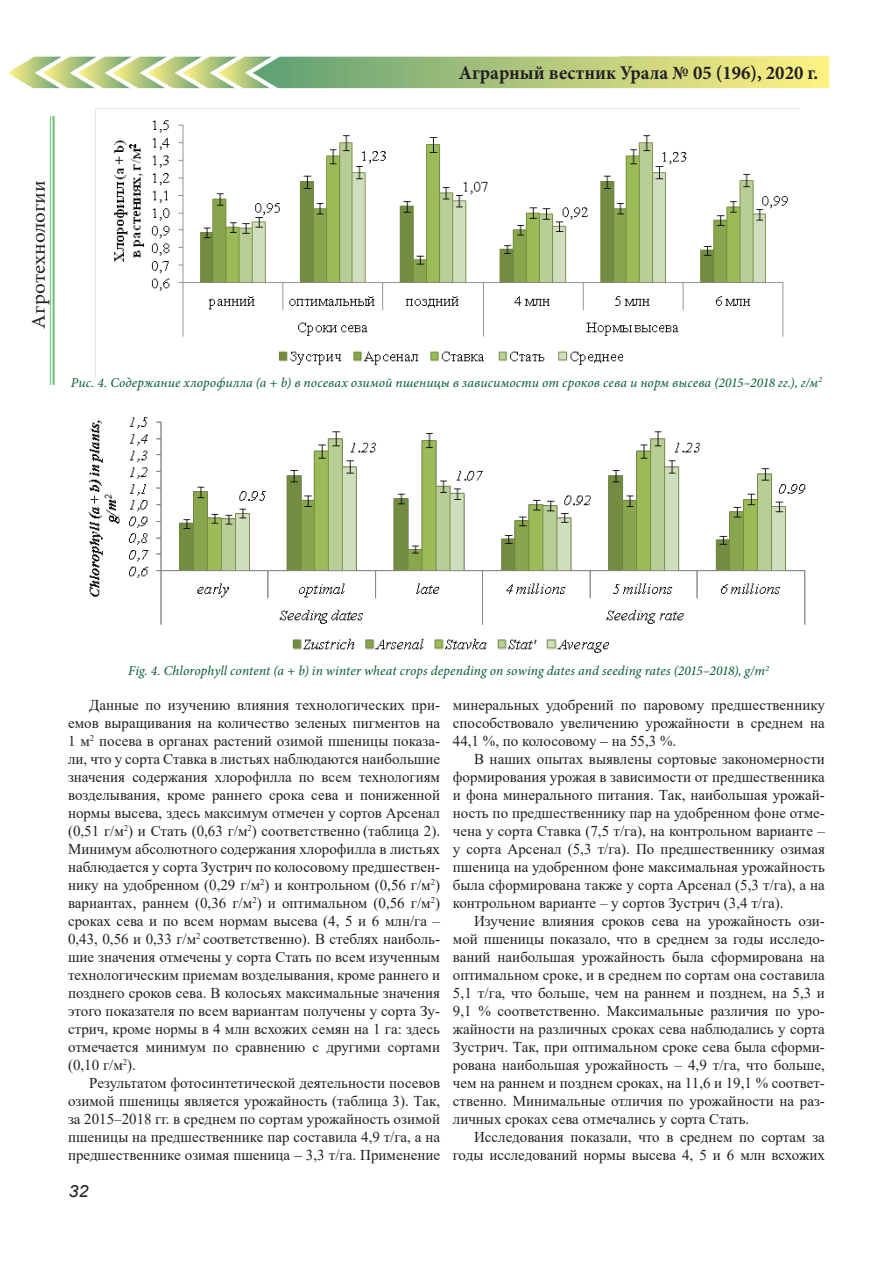
<style>
.page{position:relative;width:893px;height:1263px;background:#fff}
.page>*{position:absolute;margin:0;border:0;box-sizing:border-box;transform-origin:0 0}
.t1{font:700 19.5px "Minion Pro";color:#231f20;scale:.96 1}
.t2{font:19.5px "Minion Pro";letter-spacing:.005em;color:#231f20;scale:1.08 1}
.t3{font:italic 16.8px "Arial";color:#231f20;scale:1.08 1}
.t4{font:15px/18px "Times New Roman";color:#231f20;text-align:justify}
.рисунок{font:italic 13.5px "Minion Pro";letter-spacing:.01em;color:#025b30}
</style>
<div class="page">
<img style="left:9px;top:56px;width:820px;height:32px">
<hr style="left:52px;top:116px;width:3px;height:269px;background:#40ae49">
<hr style="left:50px;top:116px;width:1px;height:269px;background:#40ae49">
<img style="left:95px;top:109px;width:693px;height:268px">
<img style="left:88px;top:417px;width:718px;height:236px">
<h1 class="t1" style="left:459px;top:59px;width:376px">Аграрный вестник Урала № 05 (196), 2020 г.</h1>
<h1 class="t2" style="left:26px;top:329px;width:139px;rotate:-90deg">Агротехнологии</h1>
<p class="рисунок" style="left:71px;top:373px;width:753px">Рис. 4. Содержание хлорофилла (a + b) в посевах озимой пшеницы в зависимости от сроков сева и норм высева (2015–2018 гг.), г/м<sup>2</sup></p>
<p class="рисунок" style="left:128px;top:661px;width:642px">Fig. 4. Chlorophyll content (a + b) in winter wheat crops depending on sowing dates and seeding rates (2015–2018), g/m<sup>2</sup></p>
<p class="t4" style="left:68px;top:695px;width:374px;text-indent:21px">Данные по изучению влияния технологических при&shy;емов выращивания на количество зеленых пигментов на 1 м<sup>2</sup> посева в органах растений озимой пшеницы показа&shy;ли, что у сорта Ставка в листьях наблюдаются наибольшие значения содержания хлорофилла по всем технологиям возделывания, кроме раннего срока сева и пониженной нормы высева, здесь максимум отмечен у сортов Арсенал (0,51 г/м<sup>2</sup>) и Стать (0,63 г/м<sup>2</sup>) соответственно (таблица 2).<br>Минимум абсолютного содержания хлорофилла в листьях наблюдается у сорта Зустрич по колосовому предшествен&shy;нику на удобренном (0,29 г/м<sup>2</sup>) и контрольном (0,56 г/м<sup>2</sup>) вариантах, раннем (0,36 г/м<sup>2</sup>) и оптимальном (0,56 г/м<sup>2</sup>) сроках сева и по всем нормам высева (4, 5 и 6 млн/га – 0,43, 0,56 и 0,33 г/м<sup>2</sup> соответственно). В стеблях наиболь&shy;шие значения отмечены у сорта Стать по всем изученным технологическим приемам возделывания, кроме раннего и позднего сроков сева. В колосьях максимальные значения этого показателя по всем вариантам получены у сорта Зу&shy;стрич, кроме нормы в 4 млн всхожих семян на 1 га: здесь отмечается минимум по сравнению с другими сортами (0,10 г/м<sup>2</sup>).</p>
<p class="t4" style="left:68px;top:1073px;width:374px;text-indent:21px">Результатом фотосинтетической деятельности посевов озимой пшеницы является урожайность (таблица 3). Так, за 2015–2018 гг. в среднем по сортам урожайность озимой пшеницы на предшественнике пар составила 4,9 т/га, а на предшественнике озимая пшеница ‒ 3,3 т/га. Применение</p>
<p class="t4" style="left:453px;top:695px;width:374px">минеральных удобрений по паровому предшественнику способствовало увеличению урожайности в среднем на 44,1 %, по колосовому ‒ на 55,3 %.</p>
<p class="t4" style="left:453px;top:749px;width:374px;text-indent:21px">В наших опытах выявлены сортовые закономерности формирования урожая в зависимости от предшественника и фона минерального питания. Так, наибольшая урожай&shy;ность по предшественнику пар на удобренном фоне отме&shy;чена у сорта Ставка (7,5 т/га), на контрольном варианте – у сорта Арсенал (5,3 т/га). По предшественнику озимая пшеница на удобренном фоне максимальная урожайность была сформирована также у сорта Арсенал (5,3 т/га), а на контрольном варианте – у сортов Зустрич (3,4 т/га).</p>
<p class="t4" style="left:453px;top:911px;width:374px;text-indent:21px">Изучение влияния сроков сева на урожайность ози&shy;мой пшеницы показало, что в среднем за годы исследо&shy;ваний наибольшая урожайность была сформирована на оптимальном сроке, и в среднем по сортам она составила 5,1 т/га, что больше, чем на раннем и позднем, на 5,3 и 9,1 % соответственно. Максимальные различия по уро&shy;жайности на различных сроках сева наблюдались у сорта Зустрич. Так, при оптимальном сроке сева была сформи&shy;рована наибольшая урожайность – 4,9 т/га, что больше, чем на раннем и позднем сроках, на 11,6 и 19,1 % соответ&shy;ственно. Минимальные отличия по урожайности на раз&shy;личных сроках сева отмечались у сорта Стать.</p>
<p class="t4" style="left:453px;top:1127px;width:374px;text-align:right">Исследования показали, что в среднем по сортам за годы исследований нормы высева 4, 5 и 6 млн всхожих</p>
<p class="t3" style="left:68px;top:1181px;width:20px">32</p>
</div>
